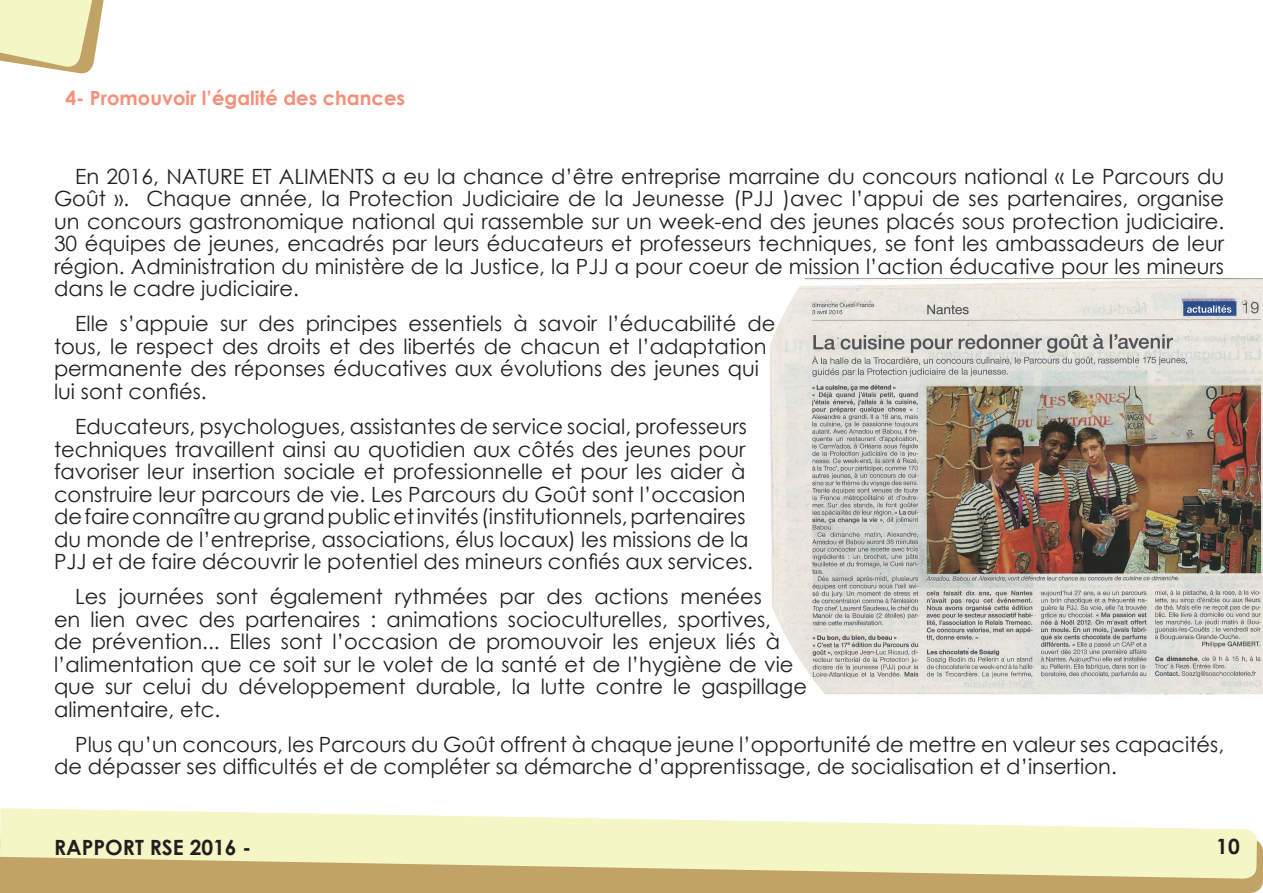
<style>
.page{position:relative;width:1263px;height:893px;background:#fff}
.page>*{position:absolute;margin:0;border:0;box-sizing:border-box;transform-origin:0 0}
.t1{font:21px/22.5px "Century Gothic";color:#231f20}
.t2{font:700 21px "Century Gothic";color:#231f20}
.t3{font:700 19.5px "Century Gothic";color:#f58f7a}
</style>
<div class="page">
<div style="left:0;top:840px;width:1263px;height:53px;background:#c2a366"></div>
<svg style="left:0;top:808px;width:1257px;height:71px;fill:#f5f6c6"></svg>
<svg style="left:0;top:0;width:104px;height:74px;background:#ece7bb"></svg>
<img style="left:770px;top:278px;width:493px;height:417px">
<img style="left:812px;top:300px;width:448px;height:379px">
<img style="left:1188px;top:305px;width:43px;height:8px">
<p class="t3" style="left:65px;top:83px;width:341px">4- Promouvoir l’égalité des chances</p>
<p class="t1" style="left:54px;top:164px;width:1172px;text-align:justify;text-indent:21px">En 2016, NATURE ET ALIMENTS a eu la chance d’être entreprise marraine du concours national « Le Parcours du Goût ». Chaque année, la Protection Judiciaire de la Jeunesse (PJJ )avec l’appui de ses partenaires, organise un concours gastronomique national qui rassemble sur un week-end des jeunes placés sous protection judiciaire.<br>30 équipes de jeunes, encadrés par leurs éducateurs et professeurs techniques, se font les ambassadeurs de leur région. Administration du ministère de la Justice, la PJJ a pour coeur de mission l’action éducative pour les mineurs dans le cadre judiciaire.</p>
<p class="t1" style="left:54px;top:312px;width:723px;text-indent:21px">Elle s’appuie sur des principes essentiels à savoir l’éducabilité de tous, le respect des droits et des libertés de chacun et l’adaptation permanente des réponses éducatives aux évolutions des jeunes qui lui sont confiés.</p>
<p class="t1" style="left:54px;top:415px;width:701px;text-indent:21px">Educateurs, psychologues, assistantes de service social, professeurs techniques travaillent ainsi au quotidien aux côtés des jeunes pour favoriser leur insertion sociale et professionnelle et pour les aider à construire leur parcours de vie. Les Parcours du Goût sont l’occasion de faire connaître au grand public et invités (institutionnels, partenaires du monde de l’entreprise, associations, élus locaux) les missions de la PJJ et de faire découvrir le potentiel des mineurs confiés aux services.</p>
<p class="t1" style="left:54px;top:585px;width:755px;text-indent:21px">Les journées sont également rythmées par des actions menées<br>en lien avec des partenaires : animations socioculturelles, sportives,<br>de prévention... Elles sont l’occasion de promouvoir les enjeux liés à l’alimentation que ce soit sur le volet de la santé et de l’hygiène de vie que sur celui du développement durable, la lutte contre le gaspillage alimentaire, etc.</p>
<p class="t1" style="left:54px;top:733px;width:1172px;text-indent:21px">Plus qu’un concours, les Parcours du Goût offrent à chaque jeune l’opportunité de mettre en valeur ses capacités, de dépasser ses difficultés et de compléter sa démarche d’apprentissage, de socialisation et d’insertion.</p>
<p class="t2" style="left:54px;top:831px;width:199px">RAPPORT RSE 2016 -</p>
<p class="t2" style="left:1216px;top:830px;width:25px">10</p>
</div>
